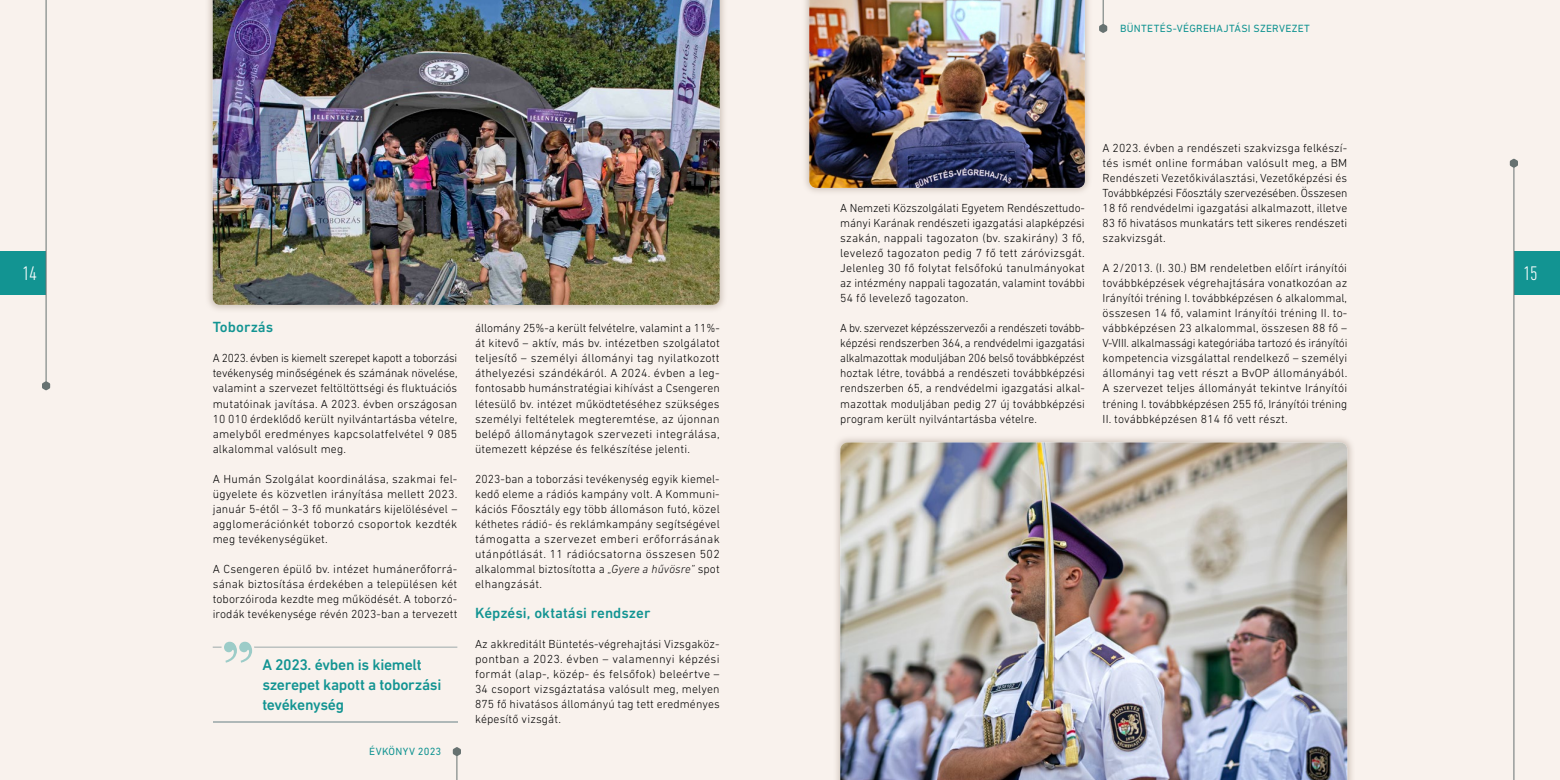
<style>
.page{position:relative;width:1560px;height:780px;background:#fff}
.page>*{position:absolute;margin:0;border:0;box-sizing:border-box;transform-origin:0 0}
.t1{font:300 condensed 20px "DIN Next LT Pro";color:#fff}
.t2{font:500 15.62px/20px "DIN Next LT Pro";letter-spacing:-.02em;color:#129492}
.t3{font:500 15px "DIN Next LT Pro";color:#129492}
.t4{font:300 11.88px/15px "DIN Next LT Pro";letter-spacing:.01em;color:#000;text-align:justify}
.t5{font:300 11.88px/15px "DIN Next LT Pro";letter-spacing:.01em;color:#000;text-align:justify;scale:.96 1}
.t6{font:10.62px "DIN Next LT Pro";letter-spacing:.025em;color:#129492}
.s1{font-style:italic}
</style>
<div class="page">
<div style="left:780px;top:0;width:779px;height:780px;background:#f9f2ed"></div>
<div style="left:0;top:0;width:779px;height:780px;background:#f9f2ed"></div>
<div style="left:832px;top:434px;width:522px;height:346px;background:#b7a99d;opacity:.6"></div>
<img style="left:840px;top:442px;width:506px;height:338px">
<div style="left:801px;top:0;width:291px;height:196px;background:#b7a99d;opacity:.6"></div>
<img style="left:809px;top:0;width:275px;height:188px">
<svg style="left:213px;top:641px;width:244px;height:21px"></svg>
<hr style="left:213px;top:721px;width:244px;height:1px;background:#afb8b8">
<div style="left:0;top:251px;width:46px;height:43px;background:#129492"></div>
<div style="left:1513px;top:251px;width:46px;height:43px;background:#129492"></div>
<hr style="left:1512px;top:163px;width:1px;height:617px;background:#677271">
<hr style="left:1102px;top:0;width:1px;height:32px;background:#677271">
<hr style="left:456px;top:747px;width:1px;height:33px;background:#677271">
<hr style="left:46px;top:0;width:1px;height:390px;background:#677271">
<svg style="left:42px;top:381px;width:8px;height:9px"></svg>
<svg style="left:1509px;top:159px;width:8px;height:9px"></svg>
<svg style="left:1099px;top:24px;width:8px;height:9px"></svg>
<svg style="left:453px;top:747px;width:8px;height:9px"></svg>
<div style="left:205px;top:0;width:522px;height:313px;background:#b7a99d;opacity:.6"></div>
<img style="left:213px;top:0;width:506px;height:305px">
<p class="t6" style="left:1119px;top:22px;width:191px">BÜNTETÉS-VÉGREHAJTÁSI SZERVEZET</p>
<p class="t4" style="left:1102px;top:140px;width:246px">A 2023. évben a rendészeti szakvizsga felkészí&shy;tés ismét online formában valósult meg, a BM Rendészeti Vezetőkiválasztási, Vezetőképzési és Továbbképzési Főosztály szervezésében. Összesen 18 fő rendvédelmi igazgatási alkalmazott, illetve 83 fő hivatásos munkatárs tett sikeres rendészeti szakvizsgát.</p>
<p class="t4" style="left:1102px;top:260px;width:246px">A 2/2013. (I. 30.) BM rendeletben előírt irányítói továbbképzések végrehajtására vonatkozóan az Irányítói tréning I. továbbképzésen 6 alkalommal, összesen 14 fő, valamint Irányítói tréning II. to&shy;vábbképzésen 23 alkalommal, összesen 88 fő – V-VIII. alkalmassági kategóriába tartozó és irányítói kompetencia vizsgálattal rendelkező – személyi állományi tag vett részt a BvOP állományából.<br>A szervezet teljes állományát tekintve Irányítói tréning I. továbbképzésen 255 fő, Irányítói tréning II. továbbképzésen 814 fő vett részt.</p>
<p class="t4" style="left:840px;top:200px;width:246px">A Nemzeti Közszolgálati Egyetem Rendészettudo&shy;mányi Karának rendészeti igazgatási alapképzési szakán, nappali tagozaton (bv. szakirány) 3 fő, levelező tagozaton pedig 7 fő tett záróvizsgát.<br>Jelenleg 30 fő folytat felsőfokú tanulmányokat az intézmény nappali tagozatán, valamint további 54 fő levelező tagozaton.</p>
<p class="t5" style="left:840px;top:320px;width:256px">A bv. szervezet képzésszervezői a rendészeti tovább&shy;képzési rendszerben 364, a rendvédelmi igazgatási alkalmazottak moduljában 206 belső továbbképzést hoztak létre, továbbá a rendészeti továbbképzési rendszerben 65, a rendvédelmi igazgatási alkal&shy;mazottak moduljában pedig 27 új továbbképzési program került nyilvántartásba vételre.</p>
<h1 class="t1" style="left:22px;top:262px;width:16px">14</h1>
<h1 class="t1" style="left:1522px;top:262px;width:16px">15</h1>
<p class="t3" style="left:213px;top:318px;width:62px">Toborzás</p>
<p class="t4" style="left:213px;top:350px;width:246px">A 2023. évben is kiemelt szerepet kapott a toborzási tevékenység minőségének és számának növelése, valamint a szervezet feltöltöttségi és fluktuációs mutatóinak javítása. A 2023. évben országosan 10 010 érdeklődő került nyilvántartásba vételre, amelyből eredményes kapcsolatfelvétel 9 085 alkalommal valósult meg.</p>
<p class="t4" style="left:213px;top:471px;width:246px">A Humán Szolgálat koordinálása, szakmai fel&shy;ügyelete és közvetlen irányítása mellett 2023. január 5-étől – 3-3 fő munkatárs kijelölésével – agglomerációnkét toborzó csoportok kezdték meg tevékenységüket.</p>
<p class="t4" style="left:213px;top:561px;width:246px">A Csengeren épülő bv. intézet humánerőforrá&shy;sának biztosítása érdekében a településen két toborzóiroda kezdte meg működését. A toborzó&shy;irodák tevékenysége révén 2023-ban a tervezett</p>
<p class="t4" style="left:475px;top:320px;width:246px">állomány 25%-a került felvételre, valamint a 11%- át kitevő – aktív, más bv. intézetben szolgálatot teljesítő – személyi állományi tag nyilatkozott áthelyezési szándékáról. A 2024. évben a leg&shy;fontosabb humánstratégiai kihívást a Csengeren létesülő bv. intézet működtetéséhez szükséges személyi feltételek megteremtése, az újonnan belépő állománytagok szervezeti integrálása, ütemezett képzése és felkészítése jelenti.</p>
<p class="t4" style="left:475px;top:471px;width:246px">2023-ban a toborzási tevékenység egyik kiemel&shy;kedő eleme a rádiós kampány volt. A Kommuni&shy;kációs Főosztály egy több állomáson futó, közel kéthetes rádió- és reklámkampány segítségével támogatta a szervezet emberi erőforrásának utánpótlását. 11 rádiócsatorna összesen 502 alkalommal biztosította a <span class="s1">„Gyere a hűvösre”</span> spot elhangzását.</p>
<p class="t3" style="left:475px;top:604px;width:177px">Képzési, oktatási rendszer</p>
<p class="t4" style="left:475px;top:636px;width:246px">Az akkreditált Büntetés-végrehajtási Vizsgaköz&shy;pontban a 2023. évben – valamennyi képzési formát (alap-, közép- és felsőfok) beleértve – 34 csoport vizsgáztatása valósult meg, melyen 875 fő hivatásos állományú tag tett eredményes képesítő vizsgát.</p>
<h2 class="t2" style="left:262px;top:654px;width:180px">A 2023. évben is kiemelt szerepet kapott a toborzási tevékenység</h2>
<p class="t6" style="left:369px;top:745px;width:74px">ÉVKÖNYV 2023</p>
</div>
